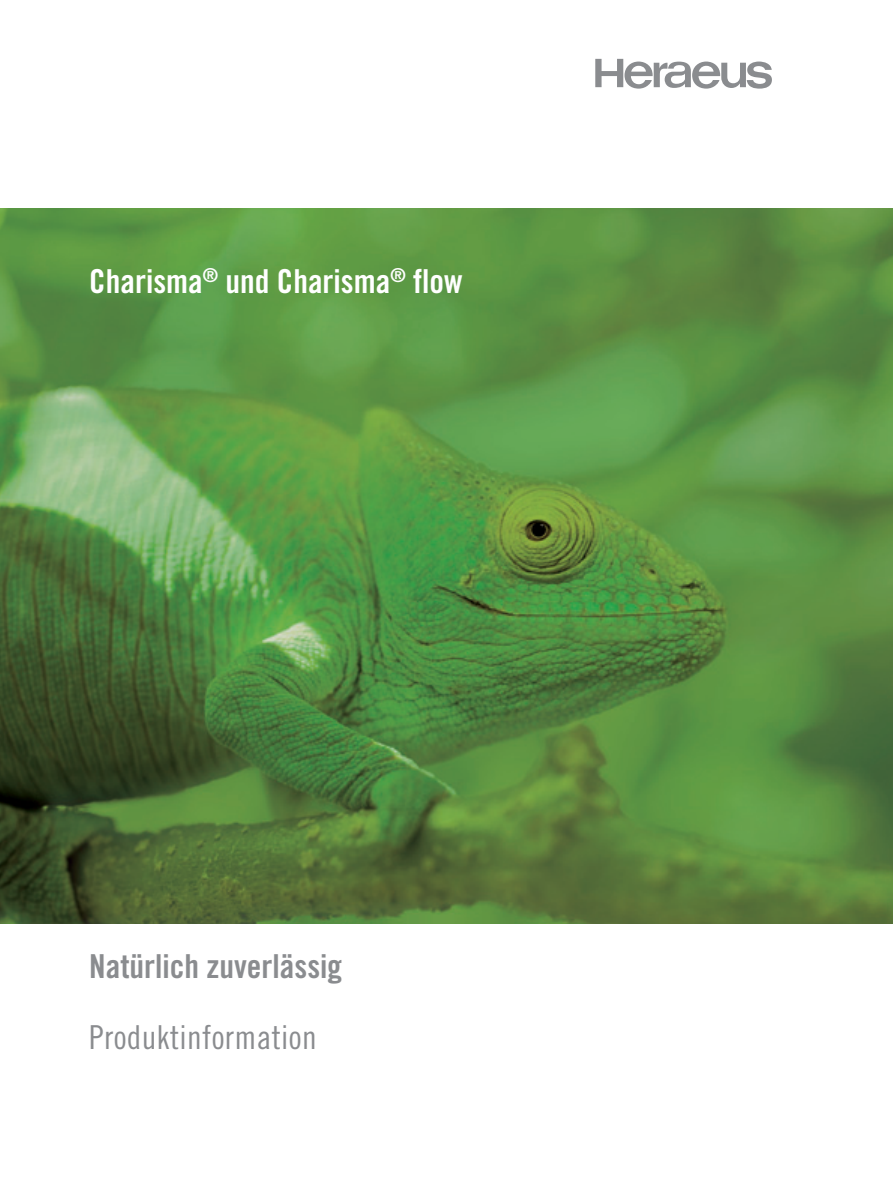
<style>
.page{position:relative;width:893px;height:1191px;background:#fff}
.page>*{position:absolute;margin:0;border:0;box-sizing:border-box;transform-origin:0 0}
.t1{font:33px "Trade Gothic LT Bold Cond Twenty";color:#fff}
.t2{font:33px "Trade Gothic LT Bold Cond Twenty";color:#8a8c8f}
.t3{font:33px "Trade Gothic LT Cond Eighteen";letter-spacing:.01em;color:#8a8c8f}
</style>
<div class="page">
<img style="left:0;top:208px;width:893px;height:715px">
<svg style="left:595px;top:59px;width:177px;height:30px"></svg>
<p class="t1" style="left:89px;top:269px;width:375px">Charisma<sup>®</sup> und Charisma<sup>®</sup> flow</p>
<p class="t2" style="left:89px;top:954px;width:254px">Natürlich zuverlässig</p>
<p class="t3" style="left:89px;top:1025px;width:229px">Produktinformation</p>
</div>
